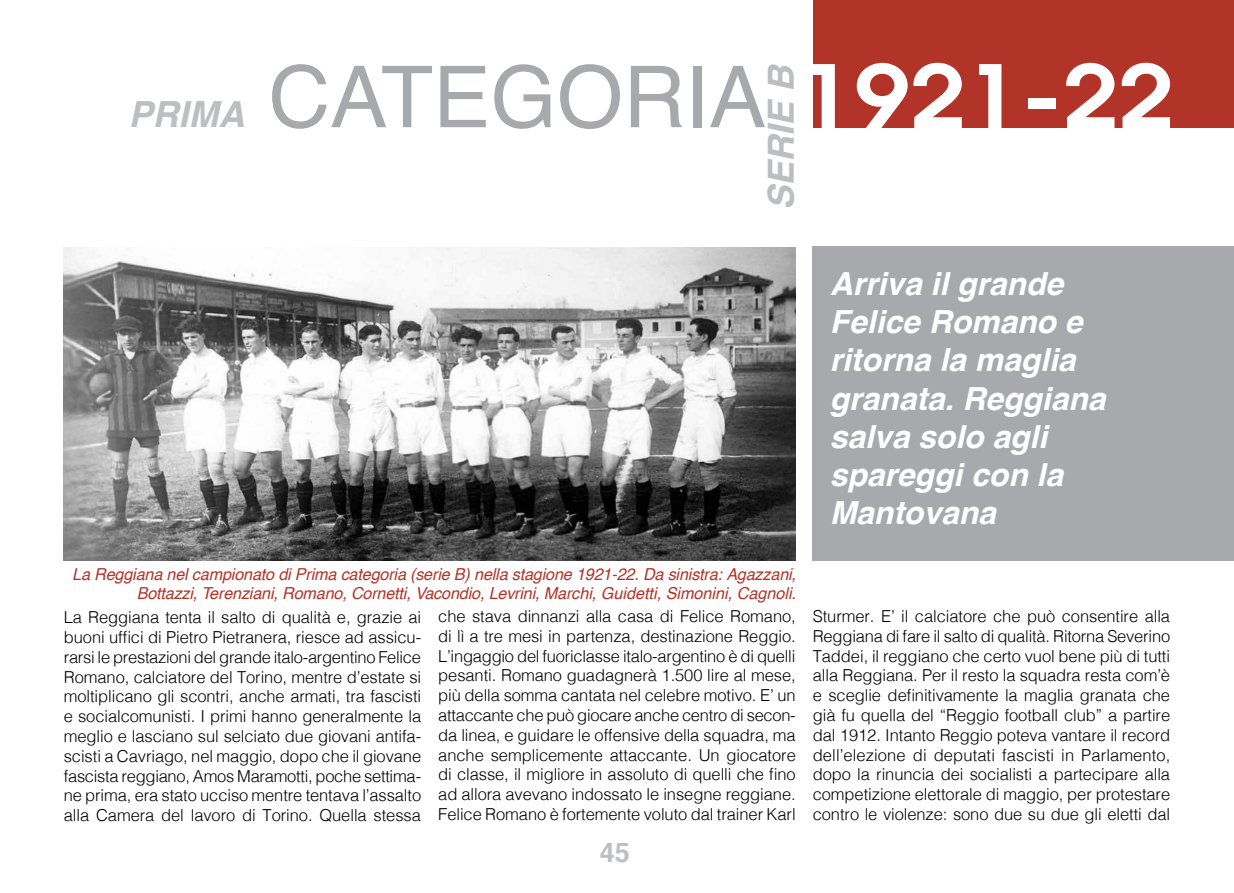
<style>
.page{position:relative;width:1234px;height:893px;background:#fff}
.page>*{position:absolute;margin:0;border:0;box-sizing:border-box;transform-origin:0 0}
.t1{font:85.5px "Helvetica";color:#a7a9ac}
.t2{font:italic 700 36px "Helvetica";color:#bcbec0}
.t3{font:italic 700 31.8px/38.1px "Helvetica";color:#fff}
.t4{font:700 27px "Helvetica";color:#bcbec0}
.t5{font:300 16.5px/19.8px "Helvetica";letter-spacing:-.005em;color:#000;text-align:justify}
.t6{font:italic 16.5px/19.8px "Helvetica";letter-spacing:-.01em;color:#b23428;text-align:right}
.s1{font-family:"Avant Garde";font-weight:600;font-size:86.55px;color:#fff}
</style>
<div class="page">
<div style="left:812px;top:0;width:421px;height:128px;background:#b23428"></div>
<div style="left:812px;top:247px;width:421px;height:314px;background:#a7a9ac"></div>
<img style="left:64px;top:247px;width:731px;height:313px">
<h2 class="t2" style="left:128px;top:85px;width:117px">PRIMA</h2>
<h1 class="t1" style="left:268px;top:31px;width:906px">CATEGORIA <span class="s1">1921-22</span></h1>
<h2 class="t2" style="left:751px;top:210px;width:147px;rotate:-90deg">serie B</h2>
<h3 class="t3" style="left:829px;top:265px;width:277px">Arriva il grande<br>Felice Romano e ritorna la maglia granata. Reggiana salva solo agli spareggi con la<br>Mantovana</h3>
<p class="t6" style="left:72px;top:564px;width:725px">La Reggiana nel campionato di Prima categoria (serie B) nella stagione 1921-22. Da sinistra: Agazzani,<br>Bottazzi, Terenziani, Romano, Cornetti, Vacondio, Levrini, Marchi, Guidetti, Simonini, Cagnoli.</p>
<p class="t5" style="left:64px;top:606px;width:359px">La Reggiana tenta il salto di qualità e, grazie ai buoni uffici di Pietro Pietranera, riesce ad assicu&shy;rarsi le prestazioni del grande italo-argentino Felice Romano, calciatore del Torino, mentre d’estate si moltiplicano gli scontri, anche armati, tra fascisti e socialcomunisti. I primi hanno generalmente la meglio e lasciano sul selciato due giovani antifa&shy;scisti a Cavriago, nel maggio, dopo che il giovane fascista reggiano, Amos Maramotti, poche settima&shy;ne prima, era stato ucciso mentre tentava l’assalto alla Camera del lavoro di Torino. Quella stessa</p>
<p class="t5" style="left:438px;top:605px;width:359px">che stava dinnanzi alla casa di Felice Romano, di lì a tre mesi in partenza, destinazione Reggio.<br>L’ingaggio del fuoriclasse italo-argentino è di quelli pesanti. Romano guadagnerà 1.500 lire al mese, più della somma cantata nel celebre motivo. E’ un attaccante che può giocare anche centro di secon&shy;da linea, e guidare le offensive della squadra, ma anche semplicemente attaccante. Un giocatore di classe, il migliore in assoluto di quelli che fino ad allora avevano indossato le insegne reggiane.<br>Felice Romano è fortemente voluto dal trainer Karl</p>
<p class="t5" style="left:812px;top:605px;width:359px">Sturmer. E’ il calciatore che può consentire alla Reggiana di fare il salto di qualità. Ritorna Severino Taddei, il reggiano che certo vuol bene più di tutti alla Reggiana. Per il resto la squadra resta com’è e sceglie definitivamente la maglia granata che già fu quella del “Reggio football club” a partire dal 1912. Intanto Reggio poteva vantare il record dell’elezione di deputati fascisti in Parlamento, dopo la rinuncia dei socialisti a partecipare alla competizione elettorale di maggio, per protestare contro le violenze: sono due su due gli eletti dal</p>
<h3 class="t4" style="left:599px;top:831px;width:32px">45</h3>
</div>
